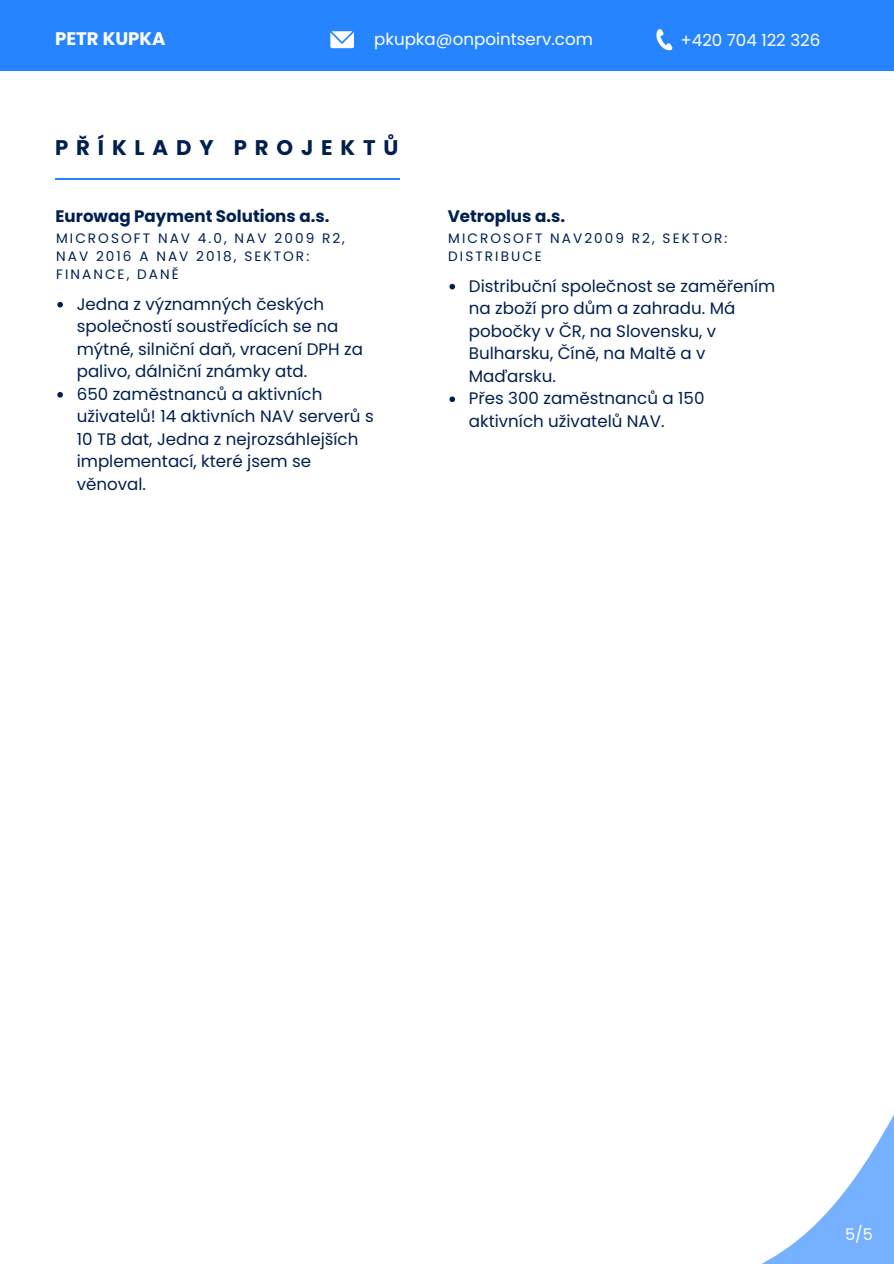
<style>
.page{position:relative;width:894px;height:1264px;background:#fff}
.page>*{position:absolute;margin:0;border:0;box-sizing:border-box;transform-origin:0 0}
.t1{font:700 21.15px "Poppins";letter-spacing:.37em;color:#002050}
.t2{font:700 18.15px "Poppins";color:#fff}
.t3{font:16.65px/22.5px "Poppins";color:#002050}
.t4{font:700 16.65px "Poppins";color:#002050}
.t5{font:16.65px "Poppins";color:#fff}
.t6{font:16.05px "Poppins";color:#fff}
.t7{font:13.65px/18px "Poppins";letter-spacing:.15em;color:#002050}
</style>
<div class="page">
<div style="left:0;top:0;width:893px;height:71px;background:#2684ff"></div>
<svg style="left:656px;top:29px;width:16px;height:21px"></svg>
<svg style="left:330px;top:31px;width:24px;height:17px"></svg>
<hr style="left:55px;top:178px;width:345px;height:1px;background:#2684ff">
<svg style="left:763px;top:1116px;width:130px;height:147px"></svg>
<svg style="left:57px;top:302px;width:6px;height:5px"></svg>
<svg style="left:57px;top:392px;width:6px;height:5px"></svg>
<svg style="left:449px;top:284px;width:6px;height:5px"></svg>
<svg style="left:449px;top:396px;width:6px;height:6px"></svg>
<p class="t2" style="left:55px;top:26px;width:112px">PETR KUPKA</p>
<p class="t5" style="left:374px;top:27px;width:220px">pkupka@onpointserv.com</p>
<p class="t5" style="left:680px;top:28px;width:141px">+420 704 122 326</p>
<p class="t1" style="left:55px;top:133px;width:345px">PŘÍKLADY PROJEKTŮ</p>
<p class="t4" style="left:56px;top:205px;width:275px">Eurowag Payment Solutions a.s.</p>
<p class="t7" style="left:56px;top:229px;width:290px">MICROSOFT NAV 4.0, NAV 2009 R2,<br>NAV 2016 A NAV 2018, SEKTOR:<br>FINANCE, DANĚ</p>
<p class="t3" style="left:77px;top:293px;width:287px">Jedna z významných českých společností soustředících se na mýtné, silniční daň, vracení DPH za palivo, dálniční známky atd.</p>
<p class="t3" style="left:77px;top:383px;width:298px">650 zaměstnanců a aktivních uživatelů! 14 aktivních NAV serverů s<br>10 TB dat, Jedna z nejrozsáhlejších implementací, které jsem se věnoval.</p>
<p class="t4" style="left:447px;top:205px;width:119px">Vetroplus a.s.</p>
<p class="t7" style="left:448px;top:229px;width:281px">MICROSOFT NAV2009 R2, SEKTOR:<br>DISTRIBUCE</p>
<p class="t3" style="left:468px;top:275px;width:308px">Distribuční společnost se zaměřením na zboží pro dům a zahradu. Má pobočky v ČR, na Slovensku, v<br>Bulharsku, Číně, na Maltě a v<br>Maďarsku.</p>
<p class="t3" style="left:468px;top:387px;width:237px">Přes 300 zaměstnanců a 150 aktivních uživatelů NAV.</p>
<p class="t6" style="left:844px;top:1223px;width:29px">5/5</p>
</div>
